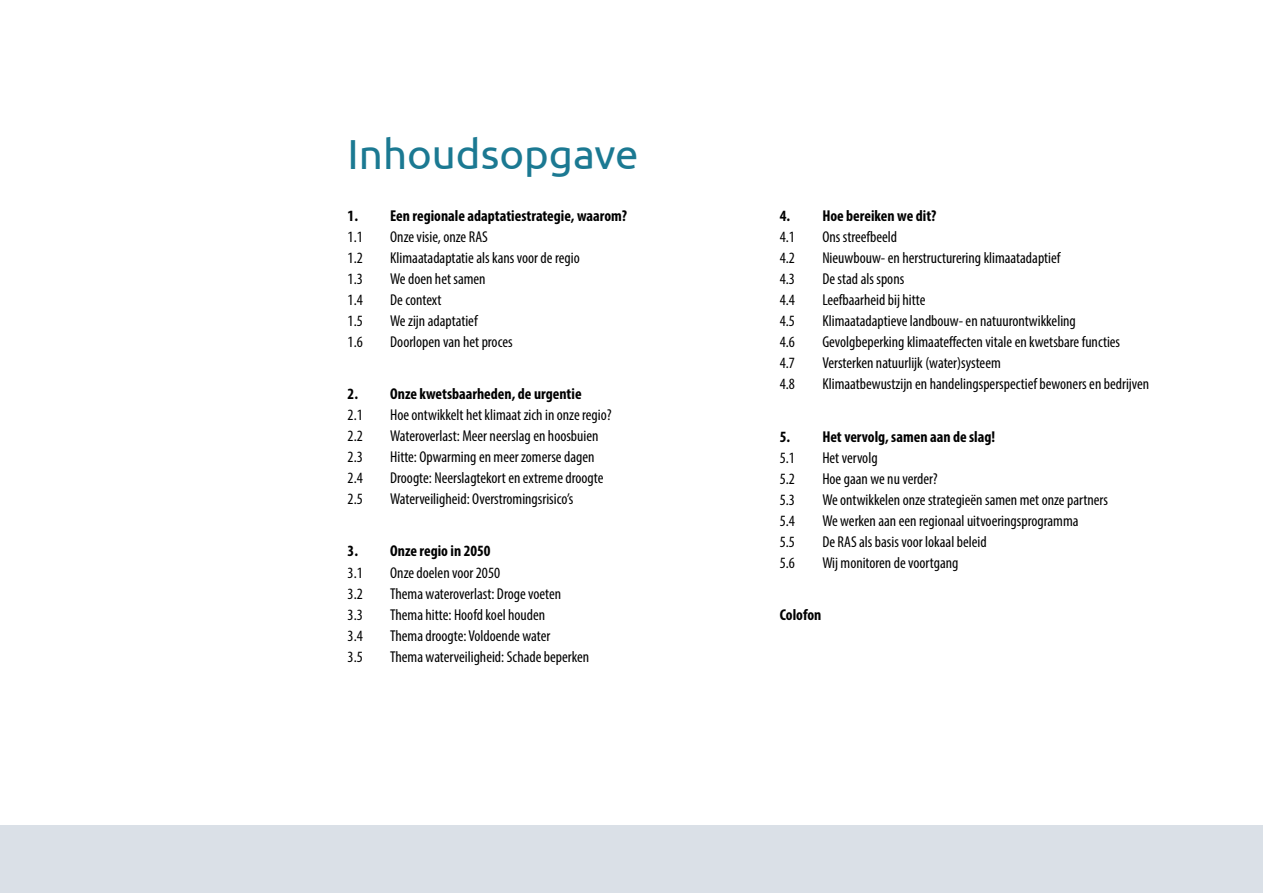
<style>
.page{position:relative;width:1263px;height:893px;background:#fff}
.page>*{position:absolute;margin:0;border:0;box-sizing:border-box;transform-origin:0 0}
.Kop_28pt_kleur{font:42px "Ubuntu";color:#1b7992}
.t1{font:condensed 15.75px "Myriad Pro";color:#000}
.t2{font:700 condensed 15.75px "Myriad Pro";color:#000}
</style>
<div class="page">
<div style="left:0;top:825px;width:1263px;height:68px;background:#dae0e7"></div>
<p class="Kop_28pt_kleur" style="left:348px;top:128px;width:292px">Inhoudsopgave</p>
<p class="t2" style="left:348px;top:206px;width:281px">1. Een regionale adaptatiestrategie, waarom?</p>
<p class="t1" style="left:348px;top:227px;width:17px">1.1</p>
<p class="t1" style="left:390px;top:227px;width:99px">Onze visie, onze RAS</p>
<p class="t1" style="left:348px;top:248px;width:17px">1.2</p>
<p class="t1" style="left:390px;top:248px;width:191px">Klimaatadaptatie als kans voor de regio</p>
<p class="t1" style="left:348px;top:269px;width:17px">1.3</p>
<p class="t1" style="left:390px;top:269px;width:97px">We doen het samen</p>
<p class="t1" style="left:348px;top:290px;width:17px">1.4</p>
<p class="t1" style="left:390px;top:290px;width:53px">De context</p>
<p class="t1" style="left:348px;top:311px;width:17px">1.5</p>
<p class="t1" style="left:390px;top:311px;width:89px">We zijn adaptatief</p>
<p class="t1" style="left:348px;top:332px;width:17px">1.6</p>
<p class="t1" style="left:390px;top:332px;width:124px">Doorlopen van het proces</p>
<p class="t2" style="left:348px;top:384px;width:235px">2. Onze kwetsbaarheden, de urgentie</p>
<p class="t1" style="left:348px;top:405px;width:17px">2.1</p>
<p class="t1" style="left:390px;top:405px;width:223px">Hoe ontwikkelt het klimaat zich in onze regio?</p>
<p class="t1" style="left:348px;top:426px;width:17px">2.2</p>
<p class="t1" style="left:390px;top:426px;width:210px">Wateroverlast: Meer neerslag en hoosbuien</p>
<p class="t1" style="left:348px;top:447px;width:17px">2.3</p>
<p class="t1" style="left:390px;top:447px;width:206px">Hitte: Opwarming en meer zomerse dagen</p>
<p class="t1" style="left:348px;top:468px;width:17px">2.4</p>
<p class="t1" style="left:390px;top:468px;width:215px">Droogte: Neerslagtekort en extreme droogte</p>
<p class="t1" style="left:348px;top:489px;width:17px">2.5</p>
<p class="t1" style="left:390px;top:489px;width:185px">Waterveiligheid: Overstromingsrisico’s</p>
<p class="t2" style="left:348px;top:541px;width:145px">3. Onze regio in 2050</p>
<p class="t1" style="left:348px;top:563px;width:17px">3.1</p>
<p class="t1" style="left:390px;top:563px;width:111px">Onze doelen voor 2050</p>
<p class="t1" style="left:348px;top:584px;width:17px">3.2</p>
<p class="t1" style="left:390px;top:584px;width:173px">Thema wateroverlast: Droge voeten</p>
<p class="t1" style="left:348px;top:605px;width:17px">3.3</p>
<p class="t1" style="left:390px;top:605px;width:157px">Thema hitte: Hoofd koel houden</p>
<p class="t1" style="left:348px;top:626px;width:17px">3.4</p>
<p class="t1" style="left:390px;top:626px;width:162px">Thema droogte: Voldoende water</p>
<p class="t1" style="left:348px;top:647px;width:17px">3.5</p>
<p class="t1" style="left:390px;top:647px;width:201px">Thema waterveiligheid: Schade beperken</p>
<p class="t2" style="left:780px;top:206px;width:158px">4. Hoe bereiken we dit?</p>
<p class="t1" style="left:780px;top:227px;width:17px">4.1</p>
<p class="t1" style="left:822px;top:227px;width:76px">Ons streefbeeld</p>
<p class="t1" style="left:780px;top:248px;width:17px">4.2</p>
<p class="t1" style="left:822px;top:248px;width:240px">Nieuwbouw- en herstructurering klimaatadaptief</p>
<p class="t1" style="left:780px;top:269px;width:17px">4.3</p>
<p class="t1" style="left:822px;top:269px;width:83px">De stad als spons</p>
<p class="t1" style="left:780px;top:290px;width:17px">4.4</p>
<p class="t1" style="left:822px;top:290px;width:105px">Leefbaarheid bij hitte</p>
<p class="t1" style="left:780px;top:311px;width:17px">4.5</p>
<p class="t1" style="left:822px;top:311px;width:255px">Klimaatadaptieve landbouw- en natuurontwikkeling</p>
<p class="t1" style="left:780px;top:332px;width:17px">4.6</p>
<p class="t1" style="left:822px;top:332px;width:299px">Gevolgbeperking klimaateffecten vitale en kwetsbare functies</p>
<p class="t1" style="left:780px;top:353px;width:17px">4.7</p>
<p class="t1" style="left:822px;top:353px;width:180px">Versterken natuurlijk (water)systeem</p>
<p class="t1" style="left:780px;top:374px;width:17px">4.8</p>
<p class="t1" style="left:822px;top:374px;width:328px">Klimaatbewustzijn en handelingsperspectief bewoners en bedrijven</p>
<p class="t2" style="left:780px;top:426px;width:217px">5. Het vervolg, samen aan de slag!</p>
<p class="t1" style="left:780px;top:448px;width:17px">5.1</p>
<p class="t1" style="left:822px;top:448px;width:57px">Het vervolg</p>
<p class="t1" style="left:780px;top:469px;width:17px">5.2</p>
<p class="t1" style="left:822px;top:469px;width:117px">Hoe gaan we nu verder?</p>
<p class="t1" style="left:780px;top:490px;width:17px">5.3</p>
<p class="t1" style="left:822px;top:490px;width:287px">We ontwikkelen onze strategieën samen met onze partners</p>
<p class="t1" style="left:780px;top:511px;width:17px">5.4</p>
<p class="t1" style="left:822px;top:511px;width:258px">We werken aan een regionaal uitvoeringsprogramma</p>
<p class="t1" style="left:780px;top:532px;width:17px">5.5</p>
<p class="t1" style="left:822px;top:532px;width:166px">De RAS als basis voor lokaal beleid</p>
<p class="t1" style="left:780px;top:553px;width:17px">5.6</p>
<p class="t1" style="left:822px;top:553px;width:138px">Wij monitoren de voortgang</p>
<p class="t2" style="left:780px;top:605px;width:43px">Colofon</p>
</div>
